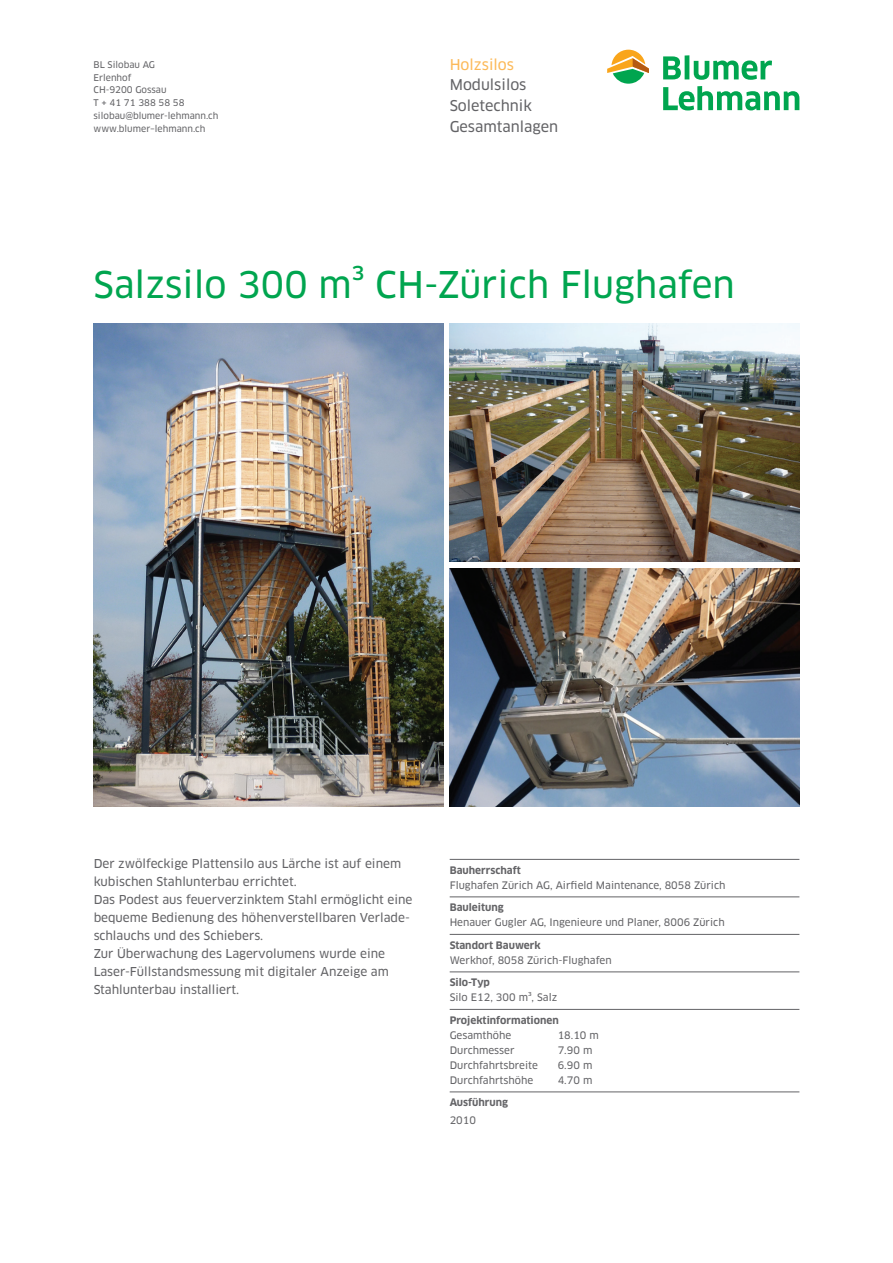
<style>
.page{position:relative;width:893px;height:1263px;background:#fff}
.page>*{position:absolute;margin:0;border:0;box-sizing:border-box;transform-origin:0 0}
.t1{font:36px "Clan OT News";color:#00a54f}
.t2{font:14.55px/20.7px "Clan OT News";color:#636366}
.t3{font:14.55px "Clan OT News";color:#fcb958}
.t4{font:12px/18px "Clan OT News";color:#636366}
.t5{font:10.2px "Clan OT News";color:#636366}
.t6{font:700 10.2px "Clan OT";color:#636366}
.t7{font:9px/12.8px "Clan OT News";color:#636366}
</style>
<div class="page">
<hr style="left:450px;top:859px;width:349px;height:1px;background:#636366">
<hr style="left:450px;top:896px;width:349px;height:1px;background:#636366">
<hr style="left:450px;top:934px;width:349px;height:1px;background:#636366">
<hr style="left:450px;top:971px;width:349px;height:1px;background:#636366">
<hr style="left:450px;top:1009px;width:349px;height:1px;background:#636366">
<hr style="left:450px;top:1091px;width:349px;height:1px;background:#636366">
<svg style="left:663px;top:56px;width:18px;height:23px"></svg>
<hr style="left:685px;top:55px;width:4px;height:24px;background:#00a54f">
<svg style="left:694px;top:61px;width:78px;height:19px"></svg>
<svg style="left:663px;top:86px;width:136px;height:24px"></svg>
<svg style="left:607px;top:50px;width:42px;height:34px"></svg>
<img style="left:94px;top:323px;width:349px;height:484px">
<img style="left:450px;top:323px;width:349px;height:239px">
<img style="left:450px;top:568px;width:349px;height:239px">
<p class="t7" style="left:94px;top:58px;width:126px">BL Silobau AG<br>Erlenhof<br>CH-9200 Gossau<br>T + 41 71 388 58 58 silobau@blumer-lehmann.ch www.blumer–lehmann.ch</p>
<p class="t3" style="left:450px;top:56px;width:66px">Holzsilos</p>
<p class="t2" style="left:450px;top:75px;width:110px">Modulsilos<br>Soletechnik<br>Gesamtanlagen</p>
<h1 class="t1" style="left:94px;top:263px;width:643px">Salzsilo 300 m³ CH-Zürich Flughafen</h1>
<p class="t4" style="left:94px;top:855px;width:320px">Der zwölfeckige Plattensilo aus Lärche ist auf einem kubischen Stahlunterbau errichtet.<br>Das Podest aus feuerverzinktem Stahl ermöglicht eine bequeme Bedienung des höhenverstellbaren Verlade&shy;schlauchs und des Schiebers.<br>Zur Überwachung des Lagervolumens wurde eine Laser-Füllstandsmessung mit digitaler Anzeige am Stahlunterbau installiert.</p>
<p class="t6" style="left:450px;top:864px;width:73px">Bauherrschaft</p>
<p class="t5" style="left:450px;top:879px;width:277px">Flughafen Zürich AG, Airfield Maintenance, 8058 Zürich</p>
<p class="t6" style="left:450px;top:901px;width:56px">Bauleitung</p>
<p class="t5" style="left:450px;top:916px;width:276px">Henauer Gugler AG, Ingenieure und Planer, 8006 Zürich</p>
<p class="t6" style="left:450px;top:939px;width:93px">Standort Bauwerk</p>
<p class="t5" style="left:450px;top:954px;width:164px">Werkhof, 8058 Zürich-Flughafen</p>
<p class="t6" style="left:450px;top:976px;width:42px">Silo-Typ</p>
<p class="t5" style="left:450px;top:991px;width:109px">Silo E12, 300 m³, Salz</p>
<p class="t6" style="left:450px;top:1014px;width:111px">Projektinformationen</p>
<p class="t5" style="left:450px;top:1029px;width:63px">Gesamthöhe</p>
<p class="t5" style="left:558px;top:1029px;width:43px">18.10 m</p>
<p class="t5" style="left:450px;top:1044px;width:66px">Durchmesser</p>
<p class="t5" style="left:558px;top:1044px;width:36px">7.90 m</p>
<p class="t5" style="left:450px;top:1059px;width:90px">Durchfahrtsbreite</p>
<p class="t5" style="left:558px;top:1059px;width:36px">6.90 m</p>
<p class="t5" style="left:450px;top:1074px;width:85px">Durchfahrtshöhe</p>
<p class="t5" style="left:558px;top:1074px;width:36px">4.70 m</p>
<p class="t6" style="left:450px;top:1096px;width:60px">Ausführung</p>
<p class="t5" style="left:450px;top:1114px;width:28px">2010</p>
</div>
